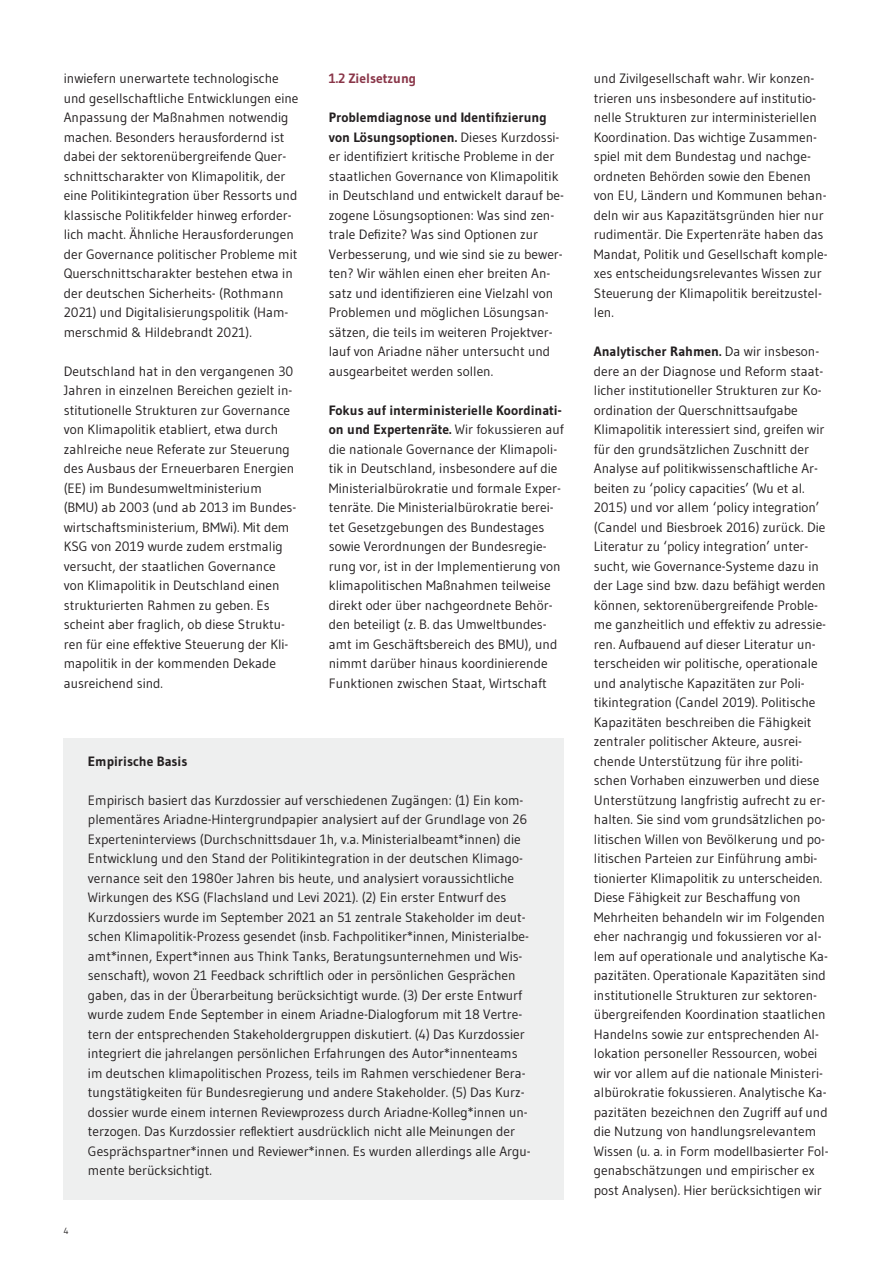
<style>
.page{position:relative;width:893px;height:1263px;background:#fff}
.page>*{position:absolute;margin:0;border:0;box-sizing:border-box;transform-origin:0 0}
.t1{font:13.5px/19.5px "Gudea";color:#231f20}
.t2{font:700 13.5px "Gudea";color:#231f20}
.t3{font:700 13.5px "Gudea";color:#893548}
.t4{font:9px "Gudea";color:#231f20}
.s1{font-weight:700}
</style>
<div class="page">
<div style="left:64px;top:738px;width:500px;height:461px;background:#eeefef"></div>
<p class="t1" style="left:64px;top:69px;width:236px">inwiefern unerwartete technologische und gesellschaftliche Entwicklungen eine Anpassung der Maßnahmen notwendig machen. Besonders herausfordernd ist dabei der sektorenübergreifende Quer&shy;schnittscharakter von Klimapolitik, der eine Politikintegration über Ressorts und klassische Politikfelder hinweg erforder&shy;lich macht. Ähnliche Herausforderungen der Governance politischer Probleme mit Querschnittscharakter bestehen etwa in der deutschen Sicherheits- (Rothmann 2021) und Digitalisierungspolitik (Ham&shy;merschmid &amp; Hildebrandt 2021).</p>
<p class="t1" style="left:64px;top:361px;width:234px">Deutschland hat in den vergangenen 30<br>Jahren in einzelnen Bereichen gezielt in&shy;stitutionelle Strukturen zur Governance von Klimapolitik etabliert, etwa durch zahlreiche neue Referate zur Steuerung des Ausbaus der Erneuerbaren Energien (EE) im Bundesumweltministerium (BMU) ab 2003 (und ab 2013 im Bundes&shy;wirtschaftsministerium, BMWi). Mit dem KSG von 2019 wurde zudem erstmalig versucht, der staatlichen Governance von Klimapolitik in Deutschland einen strukturierten Rahmen zu geben. Es scheint aber fraglich, ob diese Struktu&shy;ren für eine effektive Steuerung der Kli&shy;mapolitik in der kommenden Dekade ausreichend sind.</p>
<p class="t3" style="left:329px;top:70px;width:89px">1.2 Zielsetzung</p>
<p class="t1" style="left:329px;top:108px;width:237px"><span class="s1">Problemdiagnose und Identifizierung von Lösungsoptionen.</span> Dieses Kurzdossi&shy;er identifiziert kritische Probleme in der staatlichen Governance von Klimapolitik in Deutschland und entwickelt darauf be&shy;zogene Lösungsoptionen: Was sind zen&shy;trale Defizite? Was sind Optionen zur Verbesserung, und wie sind sie zu bewer&shy;ten? Wir wählen einen eher breiten An&shy;satz und identifizieren eine Vielzahl von Problemen und möglichen Lösungsan&shy;sätzen, die teils im weiteren Projektver&shy;lauf von Ariadne näher untersucht und ausgearbeitet werden sollen.</p>
<p class="t1" style="left:329px;top:400px;width:237px"><span class="s1">Fokus auf interministerielle Koordinati&shy;on und Expertenräte.</span> Wir fokussieren auf die nationale Governance der Klimapoli&shy;tik in Deutschland, insbesondere auf die Ministerialbürokratie und formale Exper&shy;tenräte. Die Ministerialbürokratie berei&shy;tet Gesetzgebungen des Bundestages sowie Verordnungen der Bundesregie&shy;rung vor, ist in der Implementierung von klimapolitischen Maßnahmen teilweise direkt oder über nachgeordnete Behör&shy;den beteiligt (z. B. das Umweltbundes&shy;amt im Geschäftsbereich des BMU), und nimmt darüber hinaus koordinierende Funktionen zwischen Staat, Wirtschaft</p>
<p class="t4" style="left:64px;top:1225px;width:6px">4</p>
<p class="t2" style="left:88px;top:753px;width:101px">Empirische Basis</p>
<p class="t1" style="left:88px;top:790px;width:444px">Empirisch basiert das Kurzdossier auf verschiedenen Zugängen: (1) Ein kom&shy;plementäres Ariadne-Hintergrundpapier analysiert auf der Grundlage von 26<br>Experteninterviews (Durchschnittsdauer 1h, v.a. Ministerialbeamt*innen) die Entwicklung und den Stand der Politikintegration in der deutschen Klimago&shy;vernance seit den 1980er Jahren bis heute, und analysiert voraussichtliche Wirkungen des KSG (Flachsland und Levi 2021). (2) Ein erster Entwurf des Kurzdossiers wurde im September 2021 an 51 zentrale Stakeholder im deut&shy;schen Klimapolitik-Prozess gesendet (insb. Fachpolitiker*innen, Ministerialbe&shy;amt*innen, Expert*innen aus Think Tanks, Beratungsunternehmen und Wis&shy;senschaft), wovon 21 Feedback schriftlich oder in persönlichen Gesprächen gaben, das in der Überarbeitung berücksichtigt wurde. (3) Der erste Entwurf wurde zudem Ende September in einem Ariadne-Dialogforum mit 18 Vertre&shy;tern der entsprechenden Stakeholdergruppen diskutiert. (4) Das Kurzdossier integriert die jahrelangen persönlichen Erfahrungen des Autor*innenteams im deutschen klimapolitischen Prozess, teils im Rahmen verschiedener Bera&shy;tungstätigkeiten für Bundesregierung und andere Stakeholder. (5) Das Kurz&shy;dossier wurde einem internen Reviewprozess durch Ariadne-Kolleg*innen un&shy;terzogen. Das Kurzdossier reflektiert ausdrücklich nicht alle Meinungen der Gesprächspartner*innen und Reviewer*innen. Es wurden allerdings alle Argu&shy;mente berücksichtigt.</p>
<p class="t1" style="left:594px;top:69px;width:235px">und Zivilgesellschaft wahr. Wir konzen&shy;trieren uns insbesondere auf institutio&shy;nelle Strukturen zur interministeriellen Koordination. Das wichtige Zusammen&shy;spiel mit dem Bundestag und nachge&shy;ordneten Behörden sowie den Ebenen von EU, Ländern und Kommunen behan&shy;deln wir aus Kapazitätsgründen hier nur rudimentär. Die Expertenräte haben das Mandat, Politik und Gesellschaft komple&shy;xes entscheidungsrelevantes Wissen zur Steuerung der Klimapolitik bereitzustel&shy;len.</p>
<p class="t1" style="left:594px;top:342px;width:236px"><span class="s1">Analytischer Rahmen.</span> Da wir insbeson&shy;dere an der Diagnose und Reform staat&shy;licher institutioneller Strukturen zur Ko&shy;ordination der Querschnittsaufgabe Klimapolitik interessiert sind, greifen wir für den grundsätzlichen Zuschnitt der Analyse auf politikwissenschaftliche Ar&shy;beiten zu ‘policy capacities’ (Wu et al.<br>2015) und vor allem ‘policy integration’ (Candel und Biesbroek 2016) zurück. Die Literatur zu ‘policy integration’ unter&shy;sucht, wie Governance-Systeme dazu in der Lage sind bzw. dazu befähigt werden können, sektorenübergreifende Proble&shy;me ganzheitlich und effektiv zu adressie&shy;ren. Aufbauend auf dieser Literatur un&shy;terscheiden wir politische, operationale und analytische Kapazitäten zur Poli&shy;tikintegration (Candel 2019). Politische Kapazitäten beschreiben die Fähigkeit zentraler politischer Akteure, ausrei&shy;chende Unterstützung für ihre politi&shy;schen Vorhaben einzuwerben und diese Unterstützung langfristig aufrecht zu er&shy;halten. Sie sind vom grundsätzlichen po&shy;litischen Willen von Bevölkerung und po&shy;litischen Parteien zur Einführung ambi&shy;tionierter Klimapolitik zu unterscheiden.<br>Diese Fähigkeit zur Beschaffung von Mehrheiten behandeln wir im Folgenden eher nachrangig und fokussieren vor al&shy;lem auf operationale und analytische Ka&shy;pazitäten. Operationale Kapazitäten sind institutionelle Strukturen zur sektoren&shy;übergreifenden Koordination staatlichen Handelns sowie zur entsprechenden Al&shy;lokation personeller Ressourcen, wobei wir vor allem auf die nationale Ministeri&shy;albürokratie fokussieren. Analytische Ka&shy;pazitäten bezeichnen den Zugriff auf und die Nutzung von handlungsrelevantem Wissen (u. a. in Form modellbasierter Fol&shy;genabschätzungen und empirischer ex post Analysen). Hier berücksichtigen wir</p>
</div>
